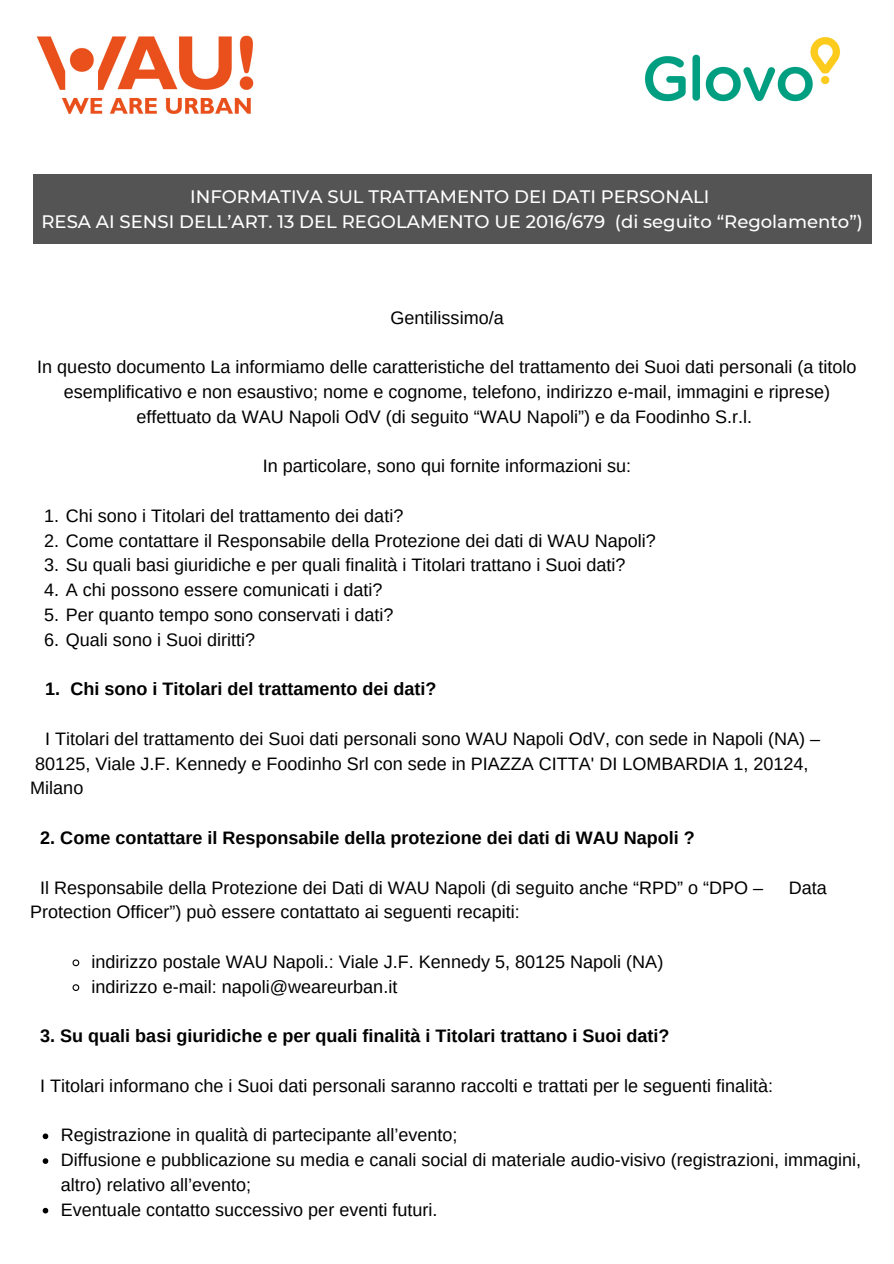
<style>
.page{position:relative;width:894px;height:1264px;background:#fff}
.page>*{position:absolute;margin:0;border:0;box-sizing:border-box;transform-origin:0 0}
.t1{font:18px/24.8px "Arimo";color:#000}
.t2{font:700 18px "Arimo";color:#000}
.t3{font:500 18px "Montserrat";color:#fff}
</style>
<div class="page">
<svg style="left:72px;top:959px;width:8px;height:8px"></svg>
<svg style="left:72px;top:984px;width:8px;height:7px"></svg>
<svg style="left:43px;top:1133px;width:5px;height:6px"></svg>
<svg style="left:43px;top:1158px;width:5px;height:5px"></svg>
<svg style="left:43px;top:1207px;width:5px;height:6px"></svg>
<img style="left:36px;top:35px;width:218px;height:79px">
<div style="left:33px;top:174px;width:837px;height:70px;background:#545454"></div>
<img style="left:645px;top:37px;width:195px;height:65px">
<p class="t3" style="left:190px;top:186px;width:520px">INFORMATIVA SUL TRATTAMENTO DEI DATI PERSONALI</p>
<p class="t3" style="left:42px;top:211px;width:822px">RESA AI SENSI DELL’ART. 13 DEL REGOLAMENTO UE 2016/679 (di seguito “Regolamento”)</p>
<p class="t1" style="left:390px;top:305px;width:115px">Gentilissimo/a</p>
<p class="t1" style="left:37px;top:354px;width:820px;text-align:center">In questo documento La informiamo delle caratteristiche del trattamento dei Suoi dati personali (a titolo esemplificativo e non esaustivo; nome e cognome, telefono, indirizzo e-mail, immagini e riprese) effettuato da WAU Napoli OdV (di seguito “WAU Napoli”) e da Foodinho S.r.l.</p>
<p class="t1" style="left:263px;top:453px;width:370px">In particolare, sono qui fornite informazioni su:</p>
<p class="t1" style="left:44px;top:503px;width:360px">1. Chi sono i Titolari del trattamento dei dati?</p>
<p class="t1" style="left:44px;top:528px;width:613px">2. Come contattare il Responsabile della Protezione dei dati di WAU Napoli?</p>
<p class="t1" style="left:44px;top:552px;width:583px">3. Su quali basi giuridiche e per quali finalità i Titolari trattano i Suoi dati?</p>
<p class="t1" style="left:44px;top:577px;width:340px">4. A chi possono essere comunicati i dati?</p>
<p class="t1" style="left:44px;top:602px;width:351px">5. Per quanto tempo sono conservati i dati?</p>
<p class="t1" style="left:44px;top:627px;width:212px">6. Quali sono i Suoi diritti?</p>
<p class="t2" style="left:45px;top:679px;width:392px">1. Chi sono i Titolari del trattamento dei dati?</p>
<p class="t1" style="left:30px;top:726px;width:791px;text-indent:15px">I Titolari del trattamento dei Suoi dati personali sono WAU Napoli OdV, con sede in Napoli (NA) –<br>80125, Viale J.F. Kennedy e Foodinho Srl con sede in PIAZZA CITTA' DI LOMBARDIA 1, 20124,<br>Milano</p>
<p class="t2" style="left:40px;top:827px;width:655px">2. Come contattare il Responsabile della protezione dei dati di WAU Napoli ?</p>
<p class="t1" style="left:40px;top:874px;width:724px">Il Responsabile della Protezione dei Dati di WAU Napoli (di seguito anche “RPD” o “DPO –</p>
<p class="t1" style="left:788px;top:874px;width:40px">Data</p>
<p class="t1" style="left:30px;top:899px;width:491px">Protection Officer”) può essere contattato ai seguenti recapiti:</p>
<p class="t1" style="left:91px;top:949px;width:573px">indirizzo postale WAU Napoli.: Viale J.F. Kennedy 5, 80125 Napoli (NA)</p>
<p class="t1" style="left:91px;top:974px;width:307px">indirizzo e-mail: napoli@weareurban.it</p>
<p class="t2" style="left:40px;top:1025px;width:630px">3. Su quali basi giuridiche e per quali finalità i Titolari trattano i Suoi dati?</p>
<p class="t1" style="left:40px;top:1073px;width:734px">I Titolari informano che i Suoi dati personali saranno raccolti e trattati per le seguenti finalità:</p>
<p class="t1" style="left:61px;top:1122px;width:398px">Registrazione in qualità di partecipante all’evento;</p>
<p class="t1" style="left:61px;top:1147px;width:801px">Diffusione e pubblicazione su media e canali social di materiale audio-visivo (registrazioni, immagini, altro) relativo all’evento;</p>
<p class="t1" style="left:61px;top:1197px;width:378px">Eventuale contatto successivo per eventi futuri.</p>
</div>
